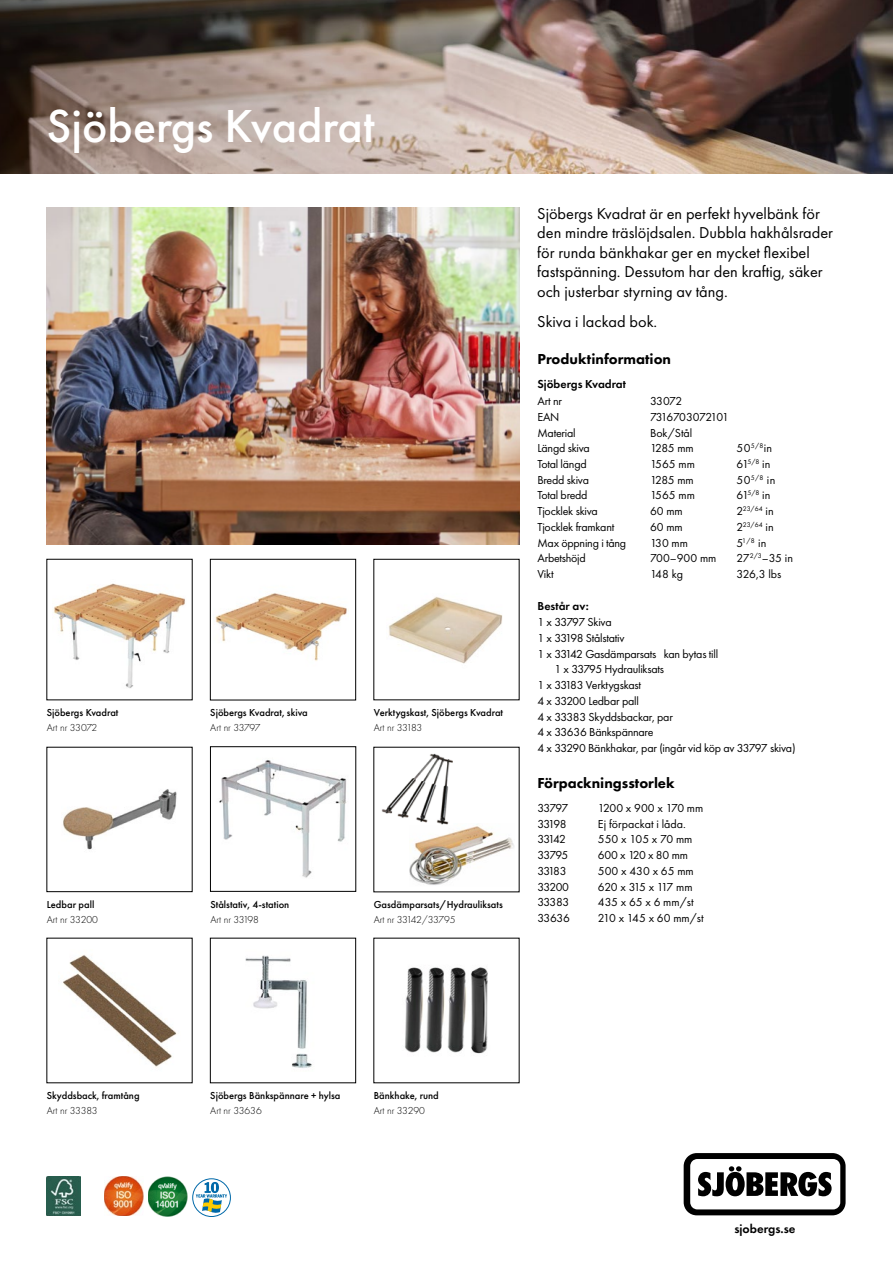
<style>
.page{position:relative;width:893px;height:1263px;background:#fff}
.page>*{position:absolute;margin:0;border:0;box-sizing:border-box;transform-origin:0 0}
.t1{font:500 48px "Futura PT";color:#fff}
.t2{font:16.35px/19.5px "Futura PT";color:#000}
.t3{font:800 15px "Futura PT";color:#000}
.t4{font:600 12.75px "Futura PT";color:#000}
.t5{font:12px "Futura PT";letter-spacing:-.02em;color:#000}
.t6{font:12px "Futura PT";color:#000}
.t7{font:600 12px "Futura PT";color:#000}
.t8{font:12px "Futura PT";letter-spacing:-.055em;color:#000}
.t9{font:12px "Futura PT";letter-spacing:-.11em;color:#000}
.t10{font:12px "Futura PT";letter-spacing:-.04em;color:#000}
.t11{font:500 10.5px "Futura PT";color:#000}
.t12{font:300 10.5px "Futura PT";color:#000}
.t13{font:300 10.5px "Futura PT";letter-spacing:-.025em;color:#000}
.t14{font:300 10.5px "Futura PT";letter-spacing:-.04em;color:#000}
.t15{font:7.05px "Futura PT";letter-spacing:-.02em;color:#000}
.s1{font-size:12px}
</style>
<div class="page">
<img style="left:846px;top:0;width:47px;height:174px">
<img style="left:0;top:0;width:846px;height:174px">
<img style="left:53px;top:583px;width:133px;height:105px">
<img style="left:215px;top:593px;width:132px;height:68px">
<div style="left:210px;top:559px;width:146px;height:141px;border:1px solid #000"></div>
<img style="left:63px;top:789px;width:114px;height:61px">
<img style="left:389px;top:596px;width:114px;height:68px">
<img style="left:405px;top:967px;width:83px;height:87px">
<img style="left:47px;top:1176px;width:33px;height:39px">
<img style="left:148px;top:1177px;width:39px;height:39px">
<img style="left:104px;top:1176px;width:39px;height:39px">
<svg style="left:193px;top:1179px;width:37px;height:37px"></svg>
<div style="left:192px;top:1178px;width:39px;height:39px;border:1px solid #0069a9;border-radius:50%"></div>
<svg style="left:196px;top:1182px;width:31px;height:33px"></svg>
<img style="left:47px;top:208px;width:472px;height:336px">
<svg style="left:684px;top:1153px;width:162px;height:62px"></svg>
<img style="left:219px;top:760px;width:128px;height:118px">
<img style="left:63px;top:955px;width:114px;height:113px">
<img style="left:245px;top:955px;width:67px;height:113px">
<div style="left:210px;top:938px;width:146px;height:145px;border:1px solid #000"></div>
<img style="left:409px;top:825px;width:105px;height:60px">
<img style="left:381px;top:753px;width:72px;height:72px">
<h1 class="t1" style="left:47px;top:97px;width:329px">Sjöbergs Kvadrat</h1>
<p class="t11" style="left:47px;top:707px;width:73px">Sjöbergs Kvadrat</p>
<p class="t12" style="left:47px;top:722px;width:52px">Art nr 33072</p>
<p class="t11" style="left:47px;top:899px;width:49px">Ledbar pall</p>
<p class="t12" style="left:47px;top:914px;width:53px">Art nr 33200</p>
<p class="t11" style="left:210px;top:707px;width:99px">Sjöbergs Kvadrat, skiva</p>
<p class="t13" style="left:210px;top:722px;width:52px">Art nr 33797</p>
<p class="t11" style="left:374px;top:707px;width:131px">Verktygskast, Sjöbergs Kvadrat</p>
<p class="t13" style="left:374px;top:722px;width:50px">Art nr 33183</p>
<p class="t11" style="left:210px;top:898px;width:80px">Stålstativ, 4-station</p>
<p class="t12" style="left:210px;top:913px;width:50px">Art nr 33198</p>
<p class="t11" style="left:374px;top:899px;width:131px">Gasdämparsats/Hydrauliksats</p>
<p class="t14" style="left:374px;top:914px;width:83px">Art nr 33142/33795</p>
<h2 class="t2" style="left:537px;top:204px;width:297px">Sjöbergs Kvadrat är en perfekt hyvelbänk för den mindre träslöjdsalen. Dubbla hakhålsrader för runda bänkhakar ger en mycket flexibel fastspänning. Dessutom har den kraftig, säker och justerbar styrning av tång.</h2>
<h2 class="t2" style="left:537px;top:311px;width:122px">Skiva i lackad bok.</h2>
<p class="t3" style="left:537px;top:350px;width:135px">Produktinformation</p>
<p class="t7" style="left:537px;top:376px;width:90px">Sjöbergs Kvadrat</p>
<p class="t5" style="left:537px;top:394px;width:26px">Art nr</p>
<p class="t5" style="left:650px;top:394px;width:34px">33072</p>
<p class="t5" style="left:537px;top:410px;width:23px">EAN</p>
<p class="t8" style="left:650px;top:410px;width:80px">7316703072101</p>
<p class="t5" style="left:537px;top:425px;width:40px">Material</p>
<p class="t5" style="left:650px;top:425px;width:44px">Bok/Stål</p>
<p class="t5" style="left:537px;top:441px;width:54px">Längd skiva</p>
<p class="t5" style="left:650px;top:441px;width:45px">1285 mm</p>
<p class="t5" style="left:737px;top:441px;width:37px">50<sup>5/8</sup>in</p>
<p class="t5" style="left:537px;top:457px;width:51px">Total längd</p>
<p class="t5" style="left:650px;top:457px;width:46px">1565 mm</p>
<p class="t5" style="left:737px;top:457px;width:35px">61<sup>5/8</sup> in</p>
<p class="t5" style="left:537px;top:473px;width:53px">Bredd skiva</p>
<p class="t5" style="left:650px;top:473px;width:45px">1285 mm</p>
<p class="t5" style="left:737px;top:473px;width:40px">50<sup>5/8</sup> in</p>
<p class="t5" style="left:537px;top:488px;width:52px">Total bredd</p>
<p class="t5" style="left:650px;top:488px;width:46px">1565 mm</p>
<p class="t5" style="left:737px;top:488px;width:35px">61<sup>5/8</sup> in</p>
<p class="t5" style="left:537px;top:504px;width:62px">Tjocklek skiva</p>
<p class="t5" style="left:650px;top:504px;width:34px">60 mm</p>
<p class="t15" style="left:737px;top:505px;width:39px"><span class="s1">2</span>23/64 <span class="s1">in</span></p>
<p class="t5" style="left:537px;top:520px;width:78px">Tjocklek framkant</p>
<p class="t5" style="left:650px;top:520px;width:34px">60 mm</p>
<p class="t15" style="left:737px;top:520px;width:39px"><span class="s1">2</span>23/64 <span class="s1">in</span></p>
<p class="t5" style="left:537px;top:536px;width:90px">Max öppning i tång</p>
<p class="t5" style="left:650px;top:536px;width:40px">130 mm</p>
<p class="t5" style="left:737px;top:536px;width:31px">5<sup>1/8</sup> in</p>
<p class="t5" style="left:537px;top:551px;width:50px">Arbetshöjd</p>
<p class="t5" style="left:650px;top:551px;width:68px">700–900 mm</p>
<p class="t5" style="left:737px;top:551px;width:58px">27<sup>2/3</sup>–35 in</p>
<p class="t5" style="left:537px;top:567px;width:18px">Vikt</p>
<p class="t5" style="left:650px;top:567px;width:35px">148 kg</p>
<p class="t5" style="left:737px;top:567px;width:46px">326,3 lbs</p>
<p class="t7" style="left:537px;top:599px;width:53px">Består av:</p>
<p class="t10" style="left:537px;top:615px;width:76px">1 x 33797 Skiva</p>
<p class="t5" style="left:537px;top:631px;width:89px">1 x 33198 Stålstativ</p>
<p class="t5" style="left:537px;top:647px;width:182px">1 x 33142 Gasdämparsats kan bytas till</p>
<p class="t5" style="left:554px;top:662px;width:111px">1 x 33795 Hydrauliksats</p>
<p class="t5" style="left:537px;top:678px;width:105px">1 x 33183 Verktygskast</p>
<p class="t5" style="left:537px;top:694px;width:103px">4 x 33200 Ledbar pall</p>
<p class="t5" style="left:537px;top:710px;width:137px">4 x 33383 Skyddsbackar, par</p>
<p class="t5" style="left:537px;top:725px;width:117px">4 x 33636 Bänkspännare</p>
<p class="t5" style="left:537px;top:741px;width:260px">4 x 33290 Bänkhakar, par (ingår vid köp av 33797 skiva)</p>
<p class="t3" style="left:537px;top:774px;width:139px">Förpackningsstorlek</p>
<p class="t5" style="left:537px;top:801px;width:32px">33797</p>
<p class="t5" style="left:598px;top:801px;width:107px">1200 x 900 x 170 mm</p>
<p class="t5" style="left:537px;top:816px;width:31px">33198</p>
<p class="t6" style="left:598px;top:816px;width:89px">Ej förpackat i låda.</p>
<p class="t5" style="left:537px;top:832px;width:30px">33142</p>
<p class="t6" style="left:598px;top:832px;width:96px">550 x 105 x 70 mm</p>
<p class="t5" style="left:537px;top:848px;width:32px">33795</p>
<p class="t5" style="left:598px;top:848px;width:91px">600 x 120 x 80 mm</p>
<p class="t5" style="left:537px;top:864px;width:31px">33183</p>
<p class="t6" style="left:598px;top:864px;width:97px">500 x 430 x 65 mm</p>
<p class="t5" style="left:537px;top:879px;width:33px">33200</p>
<p class="t9" style="left:598px;top:879px;width:96px">620 x 315 x 117 mm</p>
<p class="t5" style="left:537px;top:895px;width:33px">33383</p>
<p class="t5" style="left:598px;top:895px;width:97px">435 x 65 x 6 mm/st</p>
<p class="t5" style="left:537px;top:911px;width:34px">33636</p>
<p class="t6" style="left:598px;top:911px;width:107px">210 x 145 x 60 mm/st</p>
<p class="t11" style="left:47px;top:1089px;width:94px">Skyddsback, framtång</p>
<p class="t12" style="left:47px;top:1105px;width:52px">Art nr 33383</p>
<p class="t11" style="left:210px;top:1089px;width:132px">Sjöbergs Bänkspännare + hylsa</p>
<p class="t12" style="left:210px;top:1105px;width:53px">Art nr 33636</p>
<p class="t11" style="left:374px;top:1089px;width:67px">Bänkhake, rund</p>
<p class="t12" style="left:374px;top:1105px;width:53px">Art nr 33290</p>
<p class="t4" style="left:734px;top:1220px;width:63px">sjobergs.se</p>
</div>
